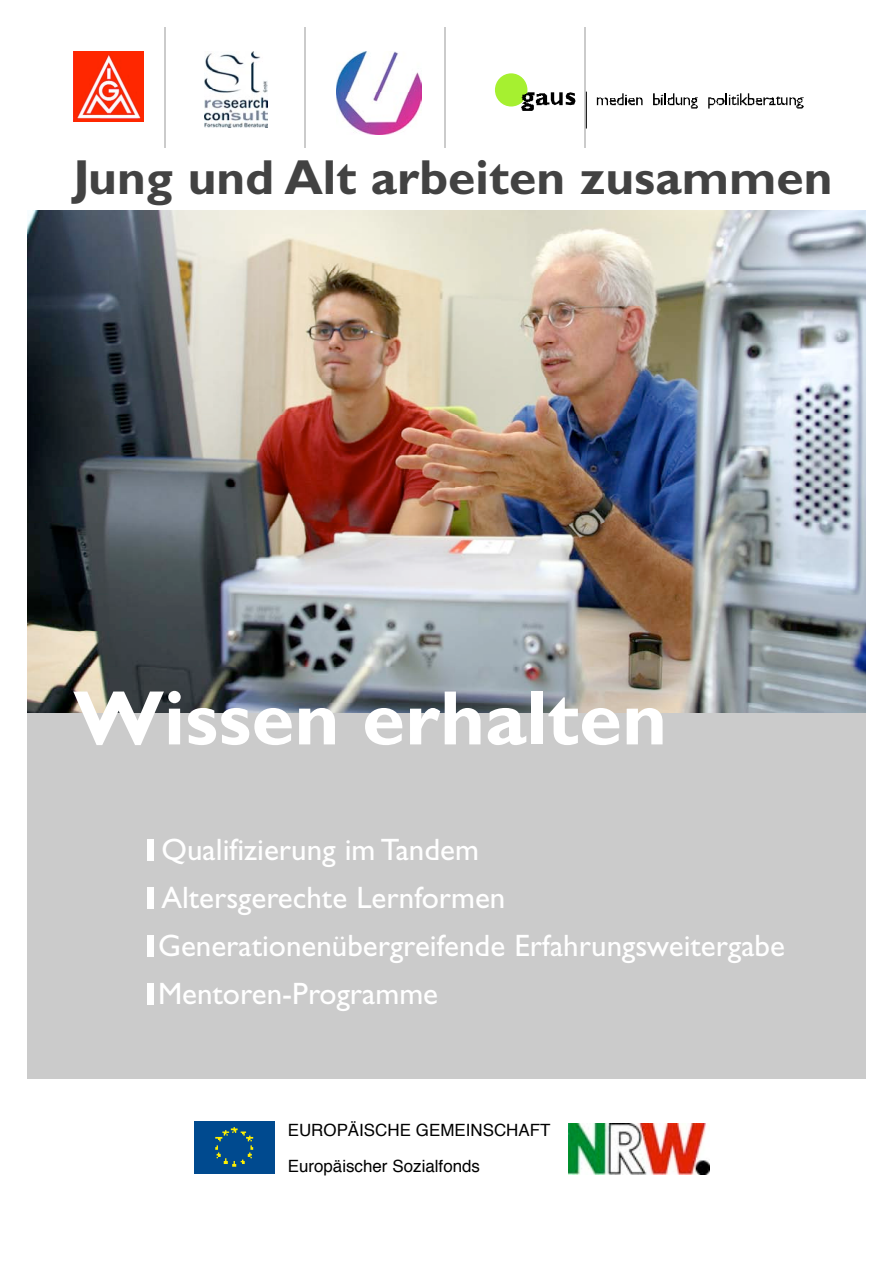
<style>
.page{position:relative;width:893px;height:1263px;background:#fff}
.page>*{position:absolute;margin:0;border:0;box-sizing:border-box;transform-origin:0 0}
.t1{font:700 77.55px "Gill Sans";color:#fff}
.t2{font:700 49.35px "Gill Sans";color:#424242}
.t3{font:31.05px/48px "Gill Sans";color:#fff}
.t4{font:16.95px/36.6px "Helvetica";color:#000}
</style>
<div class="page">
<hr style="left:164px;top:27px;width:2px;height:132px;background:#cbcbcb">
<hr style="left:304px;top:27px;width:2px;height:132px;background:#cbcbcb">
<hr style="left:444px;top:27px;width:2px;height:132px;background:#cbcbcb">
<hr style="left:584px;top:27px;width:2px;height:132px;background:#cbcbcb">
<img style="left:27px;top:210px;width:838px;height:503px">
<div style="left:27px;top:148px;width:838px;height:62px;background:#fff"></div>
<div style="left:27px;top:713px;width:838px;height:488px;background:#cbcbcb"></div>
<div style="left:147px;top:839px;width:6px;height:22px;background:#fff"></div>
<div style="left:147px;top:887px;width:6px;height:22px;background:#fff"></div>
<div style="left:147px;top:935px;width:6px;height:22px;background:#fff"></div>
<div style="left:147px;top:983px;width:6px;height:22px;background:#fff"></div>
<svg style="left:495px;top:73px;width:80px;height:38px"></svg>
<hr style="left:586px;top:92px;width:1px;height:37px;background:#000">
<svg style="left:653px;top:93px;width:44px;height:16px"></svg>
<svg style="left:708px;top:93px;width:95px;height:16px"></svg>
<svg style="left:597px;top:93px;width:45px;height:12px"></svg>
<svg style="left:73px;top:51px;width:71px;height:71px"></svg>
<img style="left:73px;top:51px;width:70px;height:70px">
<img style="left:205px;top:51px;width:62px;height:77px">
<img style="left:337px;top:51px;width:85px;height:84px">
<div style="left:27px;top:1079px;width:838px;height:122px;background:#fff"></div>
<div style="left:195px;top:1121px;width:79px;height:53px;background:#004a8f"></div>
<svg style="left:215px;top:1127px;width:38px;height:40px"></svg>
<img style="left:568px;top:1124px;width:141px;height:51px">
<h2 class="t2" style="left:73px;top:160px;width:761px">Jung und Alt arbeiten zusammen</h2>
<h1 class="t1" style="left:73px;top:692px;width:595px">Wissen erhalten</h1>
<p class="t3" style="left:158px;top:829px;width:628px">Qualifizierung im Tandem<br>Altersgerechte Lernformen<br>Generationenübergreifende Erfahrungsweitergabe<br>Mentoren-Programme</p>
<p class="t4" style="left:288px;top:1113px;width:264px">EUROPÄISCHE GEMEINSCHAFT<br>Europäischer Sozialfonds</p>
</div>
